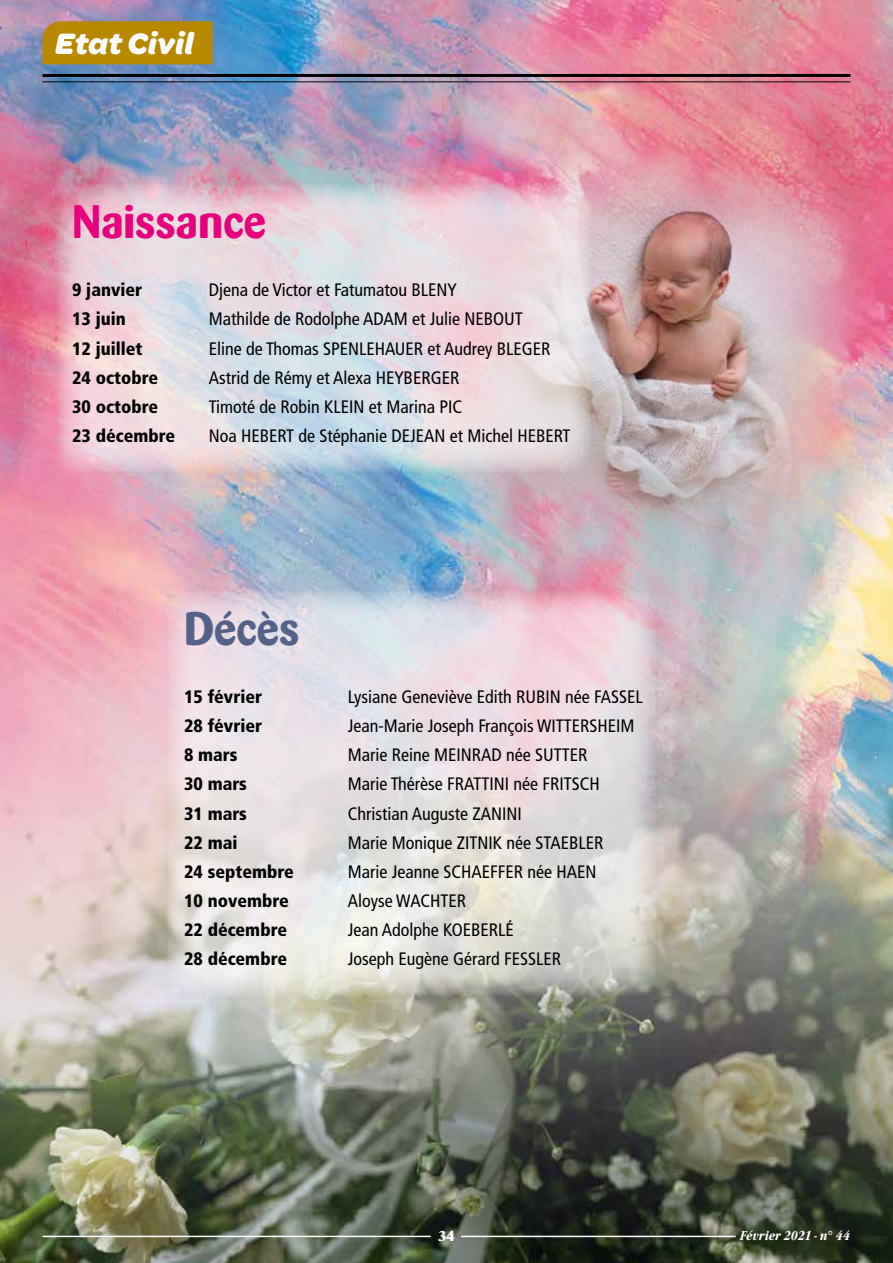
<style>
.page{position:relative;width:893px;height:1263px;background:#fff}
.page>*{position:absolute;margin:0;border:0;box-sizing:border-box;transform-origin:0 0}
.t1{font:700 46.5px "Barmeno";color:#e6007c}
.t2{font:700 46.5px "Barmeno";color:#556288}
.t3{font:italic 700 31.5px "Omnes";color:#fff}
.t4{font:condensed 18px "Frutiger";color:#000}
.t5{font:900 condensed 18px "Frutiger";color:#000}
.t6{font:800 15px "Nimbus Roman D";color:#fff}
.t7{font:italic 700 condensed 13.5px "Garamond Itc T";color:#fff}
</style>
<div class="page">
<img style="left:0;top:0;width:893px;height:1263px">
<hr style="left:43px;top:74px;width:807px;height:3px;background:#000">
<hr style="left:43px;top:81px;width:807px;height:1px;background:#000">
<hr style="left:43px;top:1236px;width:388px;height:1px;background:#fff">
<hr style="left:461px;top:1236px;width:275px;height:1px;background:#fff">
<div style="left:43px;top:21px;width:170px;height:43px;background:#b78800"></div>
<img style="left:442px;top:113px;width:451px;height:457px">
<svg style="left:167px;top:590px;width:489px;height:406px;background:#e3dbdd"></svg>
<svg style="left:57px;top:184px;width:534px;height:288px;background:#e2d6de"></svg>
<h2 class="t3" style="left:55px;top:25px;width:140px">Etat Civil</h2>
<h1 class="t1" style="left:72px;top:194px;width:195px">Naissance</h1>
<p class="t5" style="left:72px;top:279px;width:71px">9 janvier</p>
<p class="t4" style="left:209px;top:280px;width:250px">Djena de Victor et Fatumatou BLENY</p>
<p class="t5" style="left:72px;top:308px;width:55px">13 juin</p>
<p class="t4" style="left:209px;top:309px;width:315px">Mathilde de Rodolphe ADAM et Julie NEBOUT</p>
<p class="t5" style="left:72px;top:337px;width:72px">12 juillet</p>
<p class="t4" style="left:209px;top:338px;width:343px">Eline de Thomas SPENLEHAUER et Audrey BLEGER</p>
<p class="t5" style="left:72px;top:367px;width:87px">24 octobre</p>
<p class="t4" style="left:209px;top:367px;width:252px">Astrid de Rémy et Alexa HEYBERGER</p>
<p class="t5" style="left:72px;top:396px;width:87px">30 octobre</p>
<p class="t4" style="left:209px;top:396px;width:255px">Timoté de Robin KLEIN et Marina PIC</p>
<p class="t5" style="left:72px;top:425px;width:104px">23 décembre</p>
<p class="t4" style="left:209px;top:425px;width:363px">Noa HEBERT de Stéphanie DEJEAN et Michel HEBERT</p>
<h1 class="t2" style="left:184px;top:601px;width:117px">Décès</h1>
<p class="t5" style="left:184px;top:686px;width:79px">15 février</p>
<p class="t4" style="left:348px;top:686px;width:297px">Lysiane Geneviève Edith RUBIN née FASSEL</p>
<p class="t5" style="left:184px;top:715px;width:79px">28 février</p>
<p class="t4" style="left:348px;top:715px;width:288px">Jean-Marie Joseph François WITTERSHEIM</p>
<p class="t5" style="left:184px;top:744px;width:55px">8 mars</p>
<p class="t4" style="left:348px;top:745px;width:241px">Marie Reine MEINRAD née SUTTER</p>
<p class="t5" style="left:184px;top:773px;width:64px">30 mars</p>
<p class="t4" style="left:348px;top:774px;width:254px">Marie Thérèse FRATTINI née FRITSCH</p>
<p class="t5" style="left:184px;top:802px;width:64px">31 mars</p>
<p class="t4" style="left:348px;top:803px;width:176px">Christian Auguste ZANINI</p>
<p class="t5" style="left:184px;top:832px;width:55px">22 mai</p>
<p class="t4" style="left:348px;top:832px;width:257px">Marie Monique ZITNIK née STAEBLER</p>
<p class="t5" style="left:184px;top:861px;width:111px">24 septembre</p>
<p class="t4" style="left:348px;top:861px;width:250px">Marie Jeanne SCHAEFFER née HAEN</p>
<p class="t5" style="left:184px;top:890px;width:106px">10 novembre</p>
<p class="t4" style="left:348px;top:890px;width:120px">Aloyse WACHTER</p>
<p class="t5" style="left:184px;top:919px;width:104px">22 décembre</p>
<p class="t4" style="left:348px;top:919px;width:168px">Jean Adolphe KOEBERLÉ</p>
<p class="t5" style="left:184px;top:948px;width:104px">28 décembre</p>
<p class="t4" style="left:348px;top:948px;width:215px">Joseph Eugène Gérard FESSLER</p>
<p class="t6" style="left:438px;top:1227px;width:18px">34</p>
<p class="t7" style="left:740px;top:1228px;width:111px">Février 2021 - n° 44</p>
</div>
